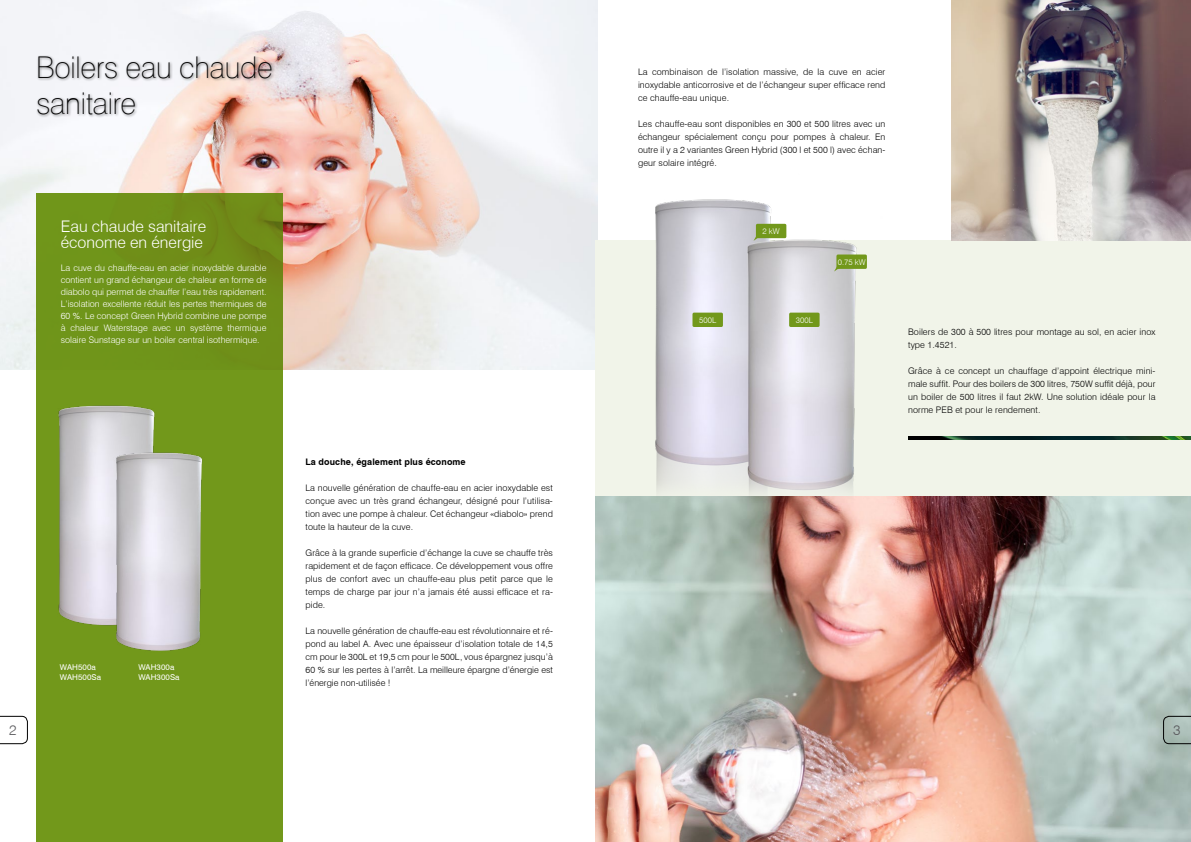
<style>
.page{position:relative;width:1191px;height:842px;background:#fff}
.page>*{position:absolute;margin:0;border:0;box-sizing:border-box;transform-origin:0 0}
.t1{font:100 30px/36px "Swiss 721 BT";letter-spacing:-.005em;color:#000}
.t2{font:300 16px/16px "Swiss 721 BT";color:#fff}
.t3{font:300 14px "Swiss 721 BT";color:#59595c}
.t4{font:300 9px/13px "Swiss 721 BT";letter-spacing:.01em;color:#000;text-align:justify}
.t5{font:300 9px/12px "Swiss 721 BT";color:#fff;text-align:justify}
.t6{font:700 9px "Swiss 721 BT";letter-spacing:.01em;color:#000}
.t7{font:8px/9.6px "Swiss 721 BT";letter-spacing:.01em;color:#fff}
.t8{font:300 8px "Swiss 721 BT";color:#fff}
</style>
<div class="page">
<img style="left:0;top:0;width:597px;height:370px">
<div style="left:36px;top:193px;width:247px;height:649px;background:#72981b"></div>
<div style="left:595px;top:240px;width:596px;height:257px;background:#f1f4e9"></div>
<img style="left:595px;top:497px;width:596px;height:345px">
<img style="left:908px;top:437px;width:283px;height:2px">
<img style="left:627px;top:199px;width:258px;height:315px">
<img style="left:951px;top:0;width:240px;height:240px">
<div style="left:756px;top:224px;width:30px;height:14px;background:#72981b;border-radius:2px"></div>
<svg style="left:753px;top:234px;width:6px;height:7px"></svg>
<div style="left:836px;top:254px;width:31px;height:15px;background:#72981b;border-radius:2px"></div>
<svg style="left:834px;top:264px;width:6px;height:8px"></svg>
<div style="left:789px;top:313px;width:30px;height:14px;background:#72981b;border-radius:2px"></div>
<div style="left:692px;top:313px;width:31px;height:14px;background:#72981b;border-radius:2px"></div>
<img style="left:58px;top:405px;width:97px;height:220px">
<img style="left:93px;top:445px;width:110px;height:206px">
<div style="left:36px;top:55px;width:239px;height:63px;background:#000;opacity:.5"></div>
<svg style="left:1163px;top:716px;width:28px;height:28px"></svg>
<svg style="left:0;top:716px;width:28px;height:28px"></svg>
<h1 class="t1" style="left:36px;top:49px;width:238px">Boilers eau chaude sanitaire</h1>
<h2 class="t2" style="left:61px;top:218px;width:147px">Eau chaude sanitaire économe en énergie</h2>
<p class="t5" style="left:61px;top:262px;width:207px">La cuve du chauffe-eau en acier inoxydable durable contient un grand échangeur de chaleur en forme de diabolo qui permet de chauffer l’eau très rapidement.<br>L’isolation excellente réduit les pertes thermiques de 60 %. Le concept Green Hybrid combine une pompe à chaleur Waterstage avec un système thermique solaire Sunstage sur un boiler central isothermique.</p>
<p class="t7" style="left:60px;top:662px;width:43px">WAH500a<br>WAH500Sa</p>
<p class="t7" style="left:138px;top:662px;width:43px">WAH300a<br>WAH300Sa</p>
<p class="t6" style="left:305px;top:456px;width:162px">La douche, également plus économe</p>
<p class="t4" style="left:305px;top:481px;width:249px">La nouvelle génération de chauffe-eau en acier inoxydable est conçue avec un très grand échangeur, désigné pour l’utilisa&shy;tion avec une pompe à chaleur. Cet échangeur «diabolo» prend toute la hauteur de la cuve.</p>
<p class="t4" style="left:305px;top:546px;width:249px">Grâce à la grande superficie d’échange la cuve se chauffe très rapidement et de façon efficace. Ce développement vous offre plus de confort avec un chauffe-eau plus petit parce que le temps de charge par jour n’a jamais été aussi efficace et ra&shy;pide.</p>
<p class="t4" style="left:305px;top:624px;width:249px">La nouvelle génération de chauffe-eau est révolutionnaire et ré&shy;pond au label A. Avec une épaisseur d’isolation totale de 14,5 cm pour le 300L et 19,5 cm pour le 500L, vous épargnez jusqu’à 60 % sur les pertes à l’arrêt. La meilleure épargne d’énergie est l’énergie non-utilisée !</p>
<p class="t4" style="left:638px;top:65px;width:249px">La combinaison de l’isolation massive, de la cuve en acier inoxydable anticorrosive et de l’échangeur super efficace rend ce chauffe-eau unique.</p>
<p class="t4" style="left:638px;top:117px;width:249px">Les chauffe-eau sont disponibles en 300 et 500 litres avec un échangeur spécialement conçu pour pompes à chaleur. En outre il y a 2 variantes Green Hybrid (300 l et 500 l) avec échan&shy;geur solaire intégré.</p>
<p class="t8" style="left:762px;top:226px;width:19px">2 kW</p>
<p class="t8" style="left:699px;top:315px;width:18px">500L</p>
<p class="t8" style="left:796px;top:315px;width:18px">300L</p>
<p class="t8" style="left:837px;top:257px;width:29px">0.75 kW</p>
<p class="t4" style="left:908px;top:325px;width:249px">Boilers de 300 à 500 litres pour montage au sol, en acier inox type 1.4521.</p>
<p class="t4" style="left:908px;top:364px;width:249px">Grâce à ce concept un chauffage d’appoint électrique mini&shy;male suffit. Pour des boilers de 300 litres, 750W suffit déjà, pour un boiler de 500 litres il faut 2kW. Une solution idéale pour la norme PEB et pour le rendement.</p>
<h3 class="t3" style="left:9px;top:721px;width:9px">2</h3>
<h3 class="t3" style="left:1173px;top:722px;width:9px">3</h3>
</div>
